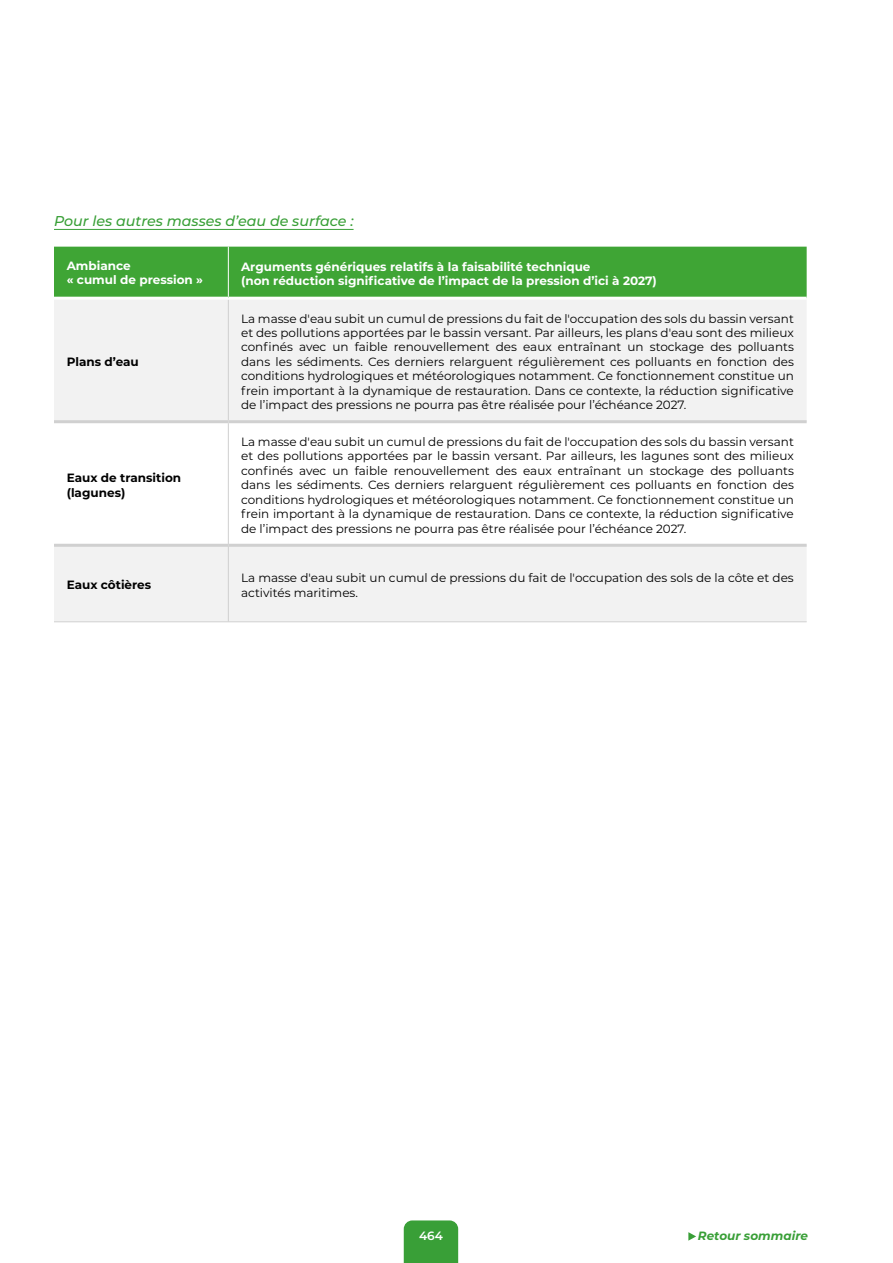
<style>
.page{position:relative;width:893px;height:1263px;background:#fff}
.page>*{position:absolute;margin:0;border:0;box-sizing:border-box;transform-origin:0 0}
.t1{font:italic 500 14.25px "Montserrat";color:#399f37}
.t2{font:12px/14.4px "Montserrat";color:#000;text-align:justify}
.t3{font:700 12px/14.4px "Montserrat";color:#fff}
.t4{font:700 12px/14.4px "Montserrat";color:#000}
.t5{font:italic 700 12px "Montserrat";color:#399f37}
.t6{font:600 12px "Montserrat";color:#fff}
</style>
<div class="page">
<div style="left:404px;top:1220px;width:54px;height:43px;background:#399f37"></div>
<div style="left:54px;top:247px;width:753px;height:50px;background:#3fa535"></div>
<svg style="left:54px;top:300px;width:752px;height:321px;fill:#f2f2f2"></svg>
<hr style="left:54px;top:544px;width:174px;height:3px;background:#d0d0d0">
<hr style="left:229px;top:544px;width:578px;height:3px;background:#d0d0d0">
<hr style="left:54px;top:621px;width:174px;height:1px;background:#d0d0d0">
<hr style="left:228px;top:621px;width:579px;height:1px;background:#d0d0d0">
<hr style="left:228px;top:300px;width:1px;height:120px;background:#d0d0d0">
<hr style="left:228px;top:423px;width:1px;height:122px;background:#d0d0d0">
<hr style="left:228px;top:545px;width:1px;height:77px;background:#d0d0d0">
<hr style="left:228px;top:247px;width:1px;height:50px;background:#fff">
<hr style="left:54px;top:420px;width:174px;height:3px;background:#d0d0d0">
<hr style="left:228px;top:420px;width:579px;height:3px;background:#d0d0d0">
<hr style="left:54px;top:229px;width:300px;height:1px;background:#399f37">
<svg style="left:688px;top:1232px;width:8px;height:9px"></svg>
<p class="t1" style="left:54px;top:211px;width:301px">Pour les autres masses d’eau de surface :</p>
<p class="t3" style="left:67px;top:258px;width:138px">Ambiance<br>« cumul de pression »</p>
<p class="t3" style="left:241px;top:259px;width:417px">Arguments génériques relatifs à la faisabilité technique<br>(non réduction significative de l’impact de la pression d’ici à 2027)</p>
<p class="t4" style="left:67px;top:354px;width:74px">Plans d’eau</p>
<p class="t4" style="left:67px;top:470px;width:116px">Eaux de transition (lagunes)</p>
<p class="t2" style="left:241px;top:311px;width:554px">La masse d'eau subit un cumul de pressions du fait de l'occupation des sols du bassin versant et des pollutions apportées par le bassin versant. Par ailleurs, les plans d'eau sont des milieux confinés avec un faible renouvellement des eaux entraînant un stockage des polluants dans les sédiments. Ces derniers relarguent régulièrement ces polluants en fonction des conditions hydrologiques et météorologiques notamment. Ce fonctionnement constitue un frein important à la dynamique de restauration. Dans ce contexte, la réduction significative de l’impact des pressions ne pourra pas être réalisée pour l’échéance 2027.</p>
<p class="t2" style="left:241px;top:434px;width:554px">La masse d'eau subit un cumul de pressions du fait de l'occupation des sols du bassin versant et des pollutions apportées par le bassin versant. Par ailleurs, les lagunes sont des milieux confinés avec un faible renouvellement des eaux entraînant un stockage des polluants dans les sédiments. Ces derniers relarguent régulièrement ces polluants en fonction des conditions hydrologiques et météorologiques notamment. Ce fonctionnement constitue un frein important à la dynamique de restauration. Dans ce contexte, la réduction significative de l’impact des pressions ne pourra pas être réalisée pour l’échéance 2027.</p>
<p class="t4" style="left:67px;top:577px;width:86px">Eaux côtières</p>
<p class="t2" style="left:241px;top:570px;width:554px">La masse d'eau subit un cumul de pressions du fait de l'occupation des sols de la côte et des activités maritimes.</p>
<p class="t6" style="left:419px;top:1227px;width:25px">464</p>
<p class="t5" style="left:698px;top:1227px;width:111px">Retour sommaire</p>
</div>
